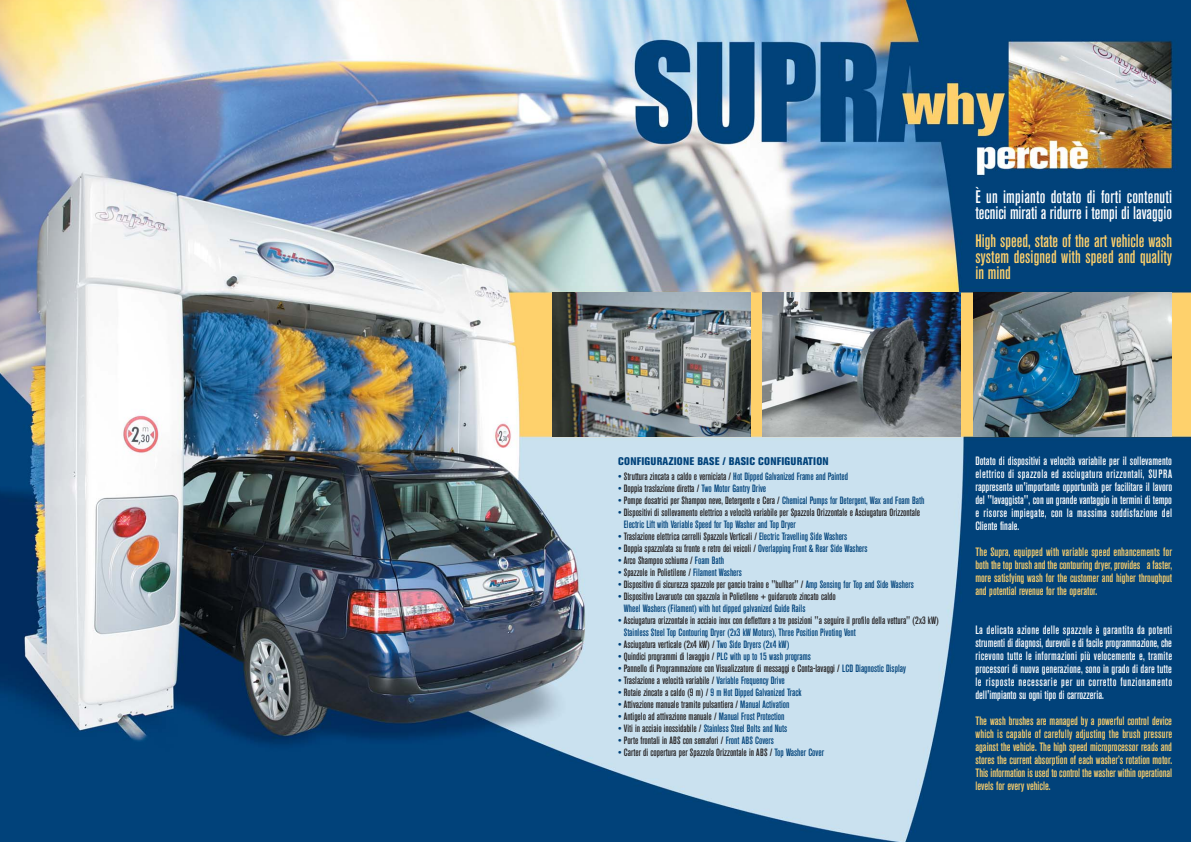
<style>
.page{position:relative;width:1191px;height:842px;background:#fff}
.page>*{position:absolute;margin:0;border:0;box-sizing:border-box;transform-origin:0 0}
.t1{font:500 condensed 18px/16px "Akzidenz Grotesk BE";letter-spacing:.005em;color:#ffd16c;text-align:justify}
.t2{font:500 condensed 18px/16px "Akzidenz Grotesk BE";color:#fff}
.t3{font:500 condensed 12px/13px "Akzidenz Grotesk BE";letter-spacing:.025em;color:#fff;text-align:justify}
.t4{font:500 condensed 12px/13px "Akzidenz Grotesk BE";color:#ffd16c;text-align:justify}
.t5{font:800 condensed 11px "Akzidenz Grotesk BE";letter-spacing:.02em;color:#00427a}
.t6{font:500 condensed 10.5px/12px "Akzidenz Grotesk BE";color:#231f20}
.t7{font:500 condensed 10.5px "Akzidenz Grotesk BE";color:#00427a}
.s1{color:#231f20}
.s2{color:#00427a}
</style>
<div class="page">
<img style="left:0;top:1px;width:1190px;height:841px">
<img style="left:552px;top:293px;width:198px;height:144px">
<img style="left:763px;top:293px;width:197px;height:144px">
<img style="left:973px;top:293px;width:198px;height:144px">
<h1 class="t2" style="left:975px;top:189px;width:198px">È un impianto dotato di forti contenuti tecnici mirati a ridurre i tempi di lavaggio</h1>
<h1 class="t1" style="left:975px;top:233px;width:198px">High speed, state of the art vehicle wash system designed with speed and quality in mind</h1>
<p class="t5" style="left:618px;top:457px;width:212px">CONFIGURAZIONE BASE / BASIC CONFIGURATION</p>
<p class="t7" style="left:618px;top:472px;width:231px">• <span class="s1">Struttura zincata a caldo e verniciata /</span> Hot Dipped Galvanized Frame and Painted</p>
<p class="t6" style="left:618px;top:483px;width:149px"><span class="s2">•</span> Doppia traslazione diretta / <span class="s2">Two Motor Gantry Drive</span></p>
<p class="t6" style="left:618px;top:495px;width:308px"><span class="s2">•</span> Pompe dosatrici per Shampoo neve, Detergente e Cera / <span class="s2">Chemical Pumps for Detergent, Wax and Foam Bath</span></p>
<p class="t6" style="left:624px;top:507px;width:298px;text-indent:-6px"><span class="s2">•</span> Dispositivi di sollevamento elettrico a velocità variabile per Spazzola Orizzontale e Asciugatura Orizzontale<br><span class="s2">Electric Lift with Variable Speed for Top Washer and Top Dryer</span></p>
<p class="t6" style="left:618px;top:531px;width:231px"><span class="s2">•</span> Traslazione elettrica carrelli Spazzole Verticali / <span class="s2">Electric Travelling Side Washers</span></p>
<p class="t6" style="left:618px;top:543px;width:251px"><span class="s2">•</span> Doppia spazzolata su fronte e retro dei veicoli / <span class="s2">Overlapping Front &amp; Rear Side Washers</span></p>
<p class="t6" style="left:618px;top:555px;width:107px"><span class="s2">•</span> Arco Shampoo schiuma / <span class="s2">Foam Bath</span></p>
<p class="t6" style="left:618px;top:567px;width:125px"><span class="s2">•</span> Spazzole in Polietilene / <span class="s2">Filament Washers</span></p>
<p class="t6" style="left:618px;top:579px;width:297px"><span class="s2">•</span> Dispositivo di sicurezza spazzole per gancio traino e "bullbar" / <span class="s2">Amp Sensing for Top and Side Washers</span></p>
<p class="t6" style="left:624px;top:591px;width:213px;text-indent:-6px"><span class="s2">•</span> Dispositivo Lavaruote con spazzola in Polietilene + guidaruote zincato caldo<br><span class="s2">Wheel Washers (Filament) with hot dipped galvanized Guide Rails</span></p>
<p class="t6" style="left:624px;top:615px;width:316px;text-indent:-6px"><span class="s2">•</span> Asciugatura orizzontale in acciaio inox con deflettore a tre posizioni "a seguire il profilo della vettura" (2x3 kW)<br><span class="s2">Stainless Steel Top Contouring Dryer (2x3 kW Motors), Three Position Pivoting Vent</span></p>
<p class="t6" style="left:618px;top:639px;width:173px"><span class="s2">•</span> Asciugatura verticale (2x4 kW) / <span class="s2">Two Side Dryers (2x4 kW)</span></p>
<p class="t6" style="left:618px;top:651px;width:194px"><span class="s2">•</span> Quindici programmi di lavaggio / <span class="s2">PLC with up to 15 wash programs</span></p>
<p class="t6" style="left:618px;top:663px;width:289px"><span class="s2">•</span> Pannello di Programmazione con Visualizzatore di messaggi e Conta-lavaggi / <span class="s2">LCD Diagnostic Display</span></p>
<p class="t6" style="left:618px;top:675px;width:168px"><span class="s2">•</span> Traslazione a velocità variabile / <span class="s2">Variable Frequency Drive</span></p>
<p class="t7" style="left:618px;top:688px;width:185px">• <span class="s1">Rotaie zincate a caldo (9 m) /</span> 9 m Hot Dipped Galvanized Track</p>
<p class="t6" style="left:618px;top:699px;width:173px"><span class="s2">•</span> Attivazione manuale tramite pulsantiera / <span class="s2">Manual Activation</span></p>
<p class="t6" style="left:618px;top:711px;width:168px"><span class="s2">•</span> Antigelo ad attivazione manuale / <span class="s2">Manual Frost Protection</span></p>
<p class="t7" style="left:618px;top:724px;width:170px">• <span class="s1">Viti in acciaio inossidabile /</span> Stainless Steel Bolts and Nuts</p>
<p class="t6" style="left:618px;top:735px;width:157px"><span class="s2">•</span> Porte frontali in ABS con semafori / <span class="s2">Front ABS Covers</span></p>
<p class="t6" style="left:618px;top:747px;width:207px"><span class="s2">•</span> Carter di copertura per Spazzola Orizzontale in ABS / <span class="s2">Top Washer Cover</span></p>
<p class="t3" style="left:975px;top:455px;width:198px">Dotato di dispositivi a velocità variabile per il sollevamento elettrico di spazzola ed asciugatura orizzontali, SUPRA rappresenta un'importante opportunità per facilitare il lavoro del "lavaggista", con un grande vantaggio in termini di tempo e risorse impiegate, con la massima soddisfazione del Cliente finale.</p>
<p class="t4" style="left:975px;top:546px;width:198px">The Supra, equipped with variable speed enhancements for both the top brush and the contouring dryer, provides a faster, more satisfying wash for the customer and higher throughput and potential revenue for the operator.</p>
<p class="t3" style="left:975px;top:624px;width:198px">La delicata azione delle spazzole è garantita da potenti strumenti di diagnosi, durevoli e di facile programmazione, che ricevono tutte le informazioni più velocemente e, tramite processori di nuova generazione, sono in grado di dare tutte le risposte necessarie per un corretto funzionamento dell'impianto su ogni tipo di carrozzeria.</p>
<p class="t4" style="left:975px;top:715px;width:198px">The wash brushes are managed by a powerful control device which is capable of carefully adjusting the brush pressure against the vehicle. The high speed microprocessor reads and stores the current absorption of each washer’s rotation motor.<br>This information is used to control the washer within operational levels for every vehicle.</p>
</div>
